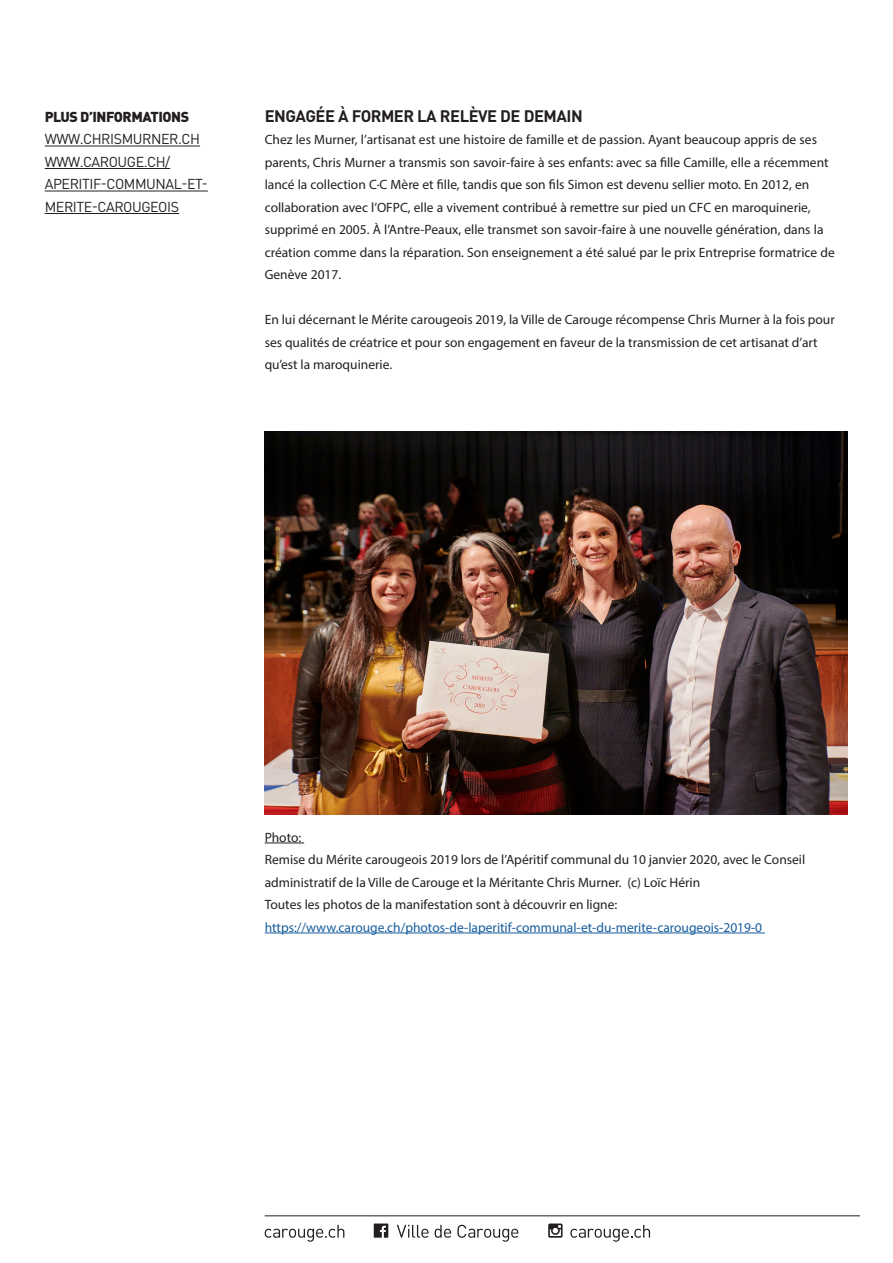
<style>
.page{position:relative;width:893px;height:1263px;background:#fff}
.page>*{position:absolute;margin:0;border:0;box-sizing:border-box;transform-origin:0 0}
.Sous-titre{font:700 16.5px "DINOT";letter-spacing:-.03em;color:#231f20}
.t1{font:14.25px/22.5px "DINOT";letter-spacing:-.03em;color:#231f20}
.t2{font:900 14.25px "DINOT";letter-spacing:-.03em;color:#231f20}
.Sous-titre-2{font:13.5px/22.5px "Myriad Pro";color:#231f20}
.Liste_à_puces{font:13.5px/22.5px "Myriad Pro";color:#231f20}
.Texte_courant{font:13.5px/22.5px "Myriad Pro";color:#231f20}
.s1{color:#175d9e}
</style>
<div class="page">
<hr style="left:45px;top:146px;width:155px;height:1px;background:#231f20">
<hr style="left:45px;top:168px;width:125px;height:1px;background:#231f20">
<hr style="left:45px;top:191px;width:163px;height:1px;background:#231f20">
<hr style="left:45px;top:213px;width:134px;height:1px;background:#231f20">
<img style="left:265px;top:432px;width:582px;height:382px">
<hr style="left:265px;top:843px;width:39px;height:1px;background:#231f20">
<hr style="left:265px;top:933px;width:500px;height:1px;background:#175d9e">
<svg style="left:265px;top:1225px;width:79px;height:17px"></svg>
<svg style="left:374px;top:1223px;width:14px;height:15px"></svg>
<svg style="left:548px;top:1223px;width:15px;height:15px"></svg>
<svg style="left:397px;top:1225px;width:121px;height:17px"></svg>
<svg style="left:570px;top:1225px;width:80px;height:17px"></svg>
<hr style="left:265px;top:1215px;width:595px;height:1px;background:#231f20">
<p class="t2" style="left:45px;top:107px;width:146px">PLUS D’INFORMATIONS</p>
<p class="t1" style="left:45px;top:127px;width:157px">WWW.CHRISMURNER.CH</p>
<p class="t1" style="left:45px;top:150px;width:165px">WWW.CAROUGE.CH/<br>APERITIF-COMMUNAL-ET-<br>MERITE-CAROUGEOIS</p>
<p class="Sous-titre" style="left:265px;top:105px;width:319px">ENGAGÉE À FORMER LA RELÈVE DE DEMAIN</p>
<p class="Sous-titre-2" style="left:265px;top:128px;width:572px">Chez les Murner, l’artisanat est une histoire de famille et de passion. Ayant beaucoup appris de ses parents, Chris Murner a transmis son savoir-faire à ses enfants: avec sa fille Camille, elle a récemment lancé la collection C·C Mère et fille, tandis que son fils Simon est devenu sellier moto. En 2012, en collaboration avec l’OFPC, elle a vivement contribué à remettre sur pied un CFC en maroquinerie, supprimé en 2005. À l’Antre-Peaux, elle transmet son savoir-faire à une nouvelle génération, dans la création comme dans la réparation. Son enseignement a été salué par le prix Entreprise formatrice de Genève 2017.</p>
<p class="Texte_courant" style="left:265px;top:308px;width:572px">En lui décernant le Mérite carougeois 2019, la Ville de Carouge récompense Chris Murner à la fois pour ses qualités de créatrice et pour son engagement en faveur de la transmission de cet artisanat d’art qu’est la maroquinerie.</p>
<p class="Liste_à_puces" style="left:265px;top:826px;width:542px">Photo:<br>Remise du Mérite carougeois 2019 lors de l’Apéritif communal du 10 janvier 2020, avec le Conseil administratif de la Ville de Carouge et la Méritante Chris Murner. (c) Loïc Hérin<br>Toutes les photos de la manifestation sont à découvrir en ligne: <span class="s1">https://www.carouge.ch/photos-de-laperitif-communal-et-du-merite-carougeois-2019-0</span></p>
</div>
